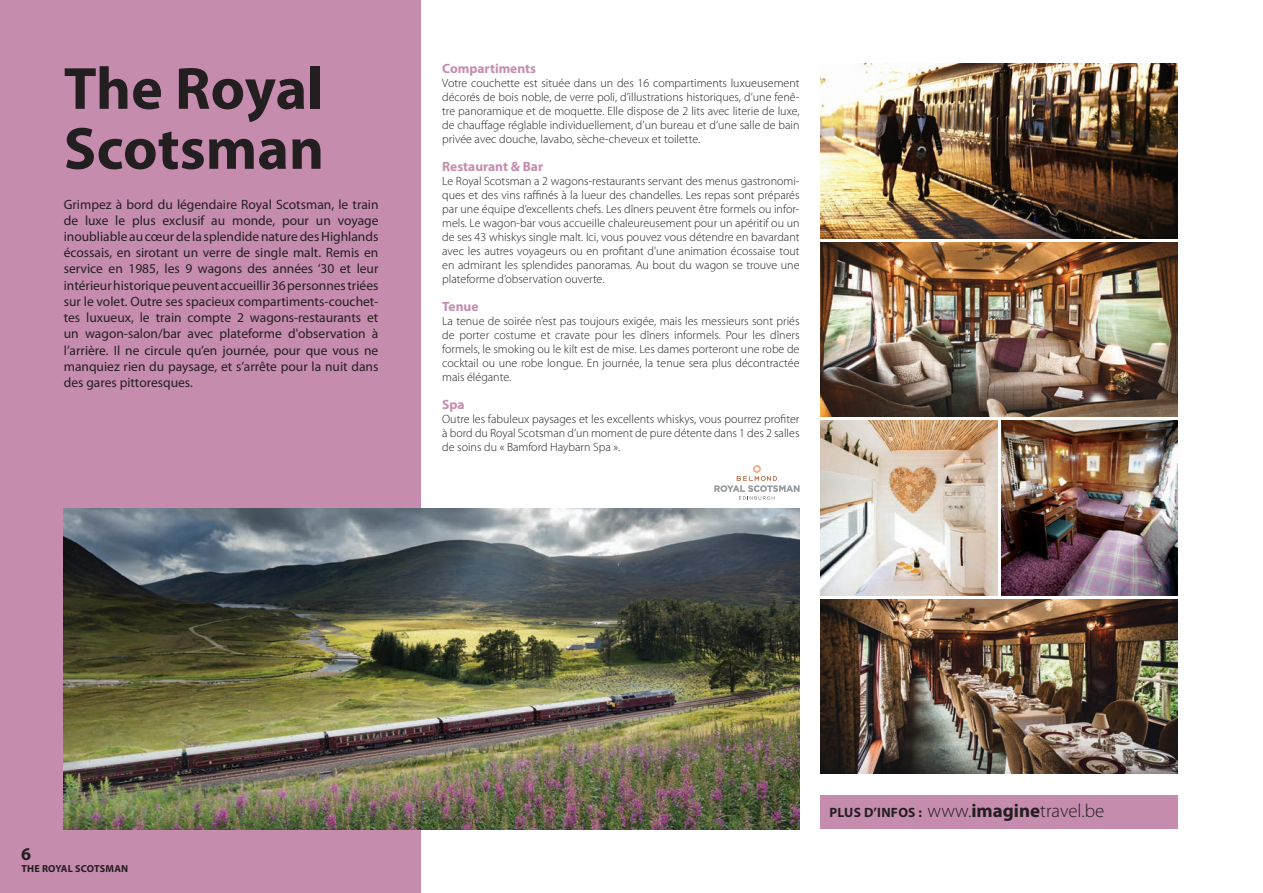
<style>
.page{position:relative;width:1263px;height:893px;background:#fff}
.page>*{position:absolute;margin:0;border:0;box-sizing:border-box;transform-origin:0 0}
.t1{font:700 60px/60px "Myriad Pro";color:#231f20}
.t2{font:300 18.9px "Myriad Pro";color:#231f20}
.t3{font:700 18px "Myriad Pro";color:#231f20}
.t4{font:13.5px/16.2px "Myriad Pro";color:#231f20;text-align:justify}
.t5{font:700 13.5px "Myriad Pro";color:#c68cae}
.t6{font:300 12px/14px "Myriad Pro";color:#231f20;text-align:justify}
.t7{font:700 10.2px "Myriad Pro";letter-spacing:.015em;color:#231f20}
.s1{font-weight:700;font-size:13.5px}
.s2{font-weight:700}
</style>
<div class="page">
<div style="left:0;top:0;width:421px;height:893px;background:#c68cae"></div>
<img style="left:64px;top:508px;width:735px;height:321px">
<div style="left:821px;top:795px;width:357px;height:34px;background:#c68cae"></div>
<img style="left:821px;top:64px;width:357px;height:174px">
<img style="left:821px;top:242px;width:357px;height:175px">
<img style="left:821px;top:421px;width:176px;height:174px">
<img style="left:821px;top:600px;width:357px;height:174px">
<img style="left:1001px;top:421px;width:177px;height:174px">
<svg style="left:714px;top:465px;width:85px;height:35px"></svg>
<h1 class="t1" style="left:64px;top:59px;width:262px">The Royal<br>Scotsman</h1>
<p class="t5" style="left:442px;top:61px;width:95px">Compartiments</p>
<p class="t6" style="left:442px;top:76px;width:359px">Votre couchette est située dans un des 16 compartiments luxueusement décorés de bois noble, de verre poli, d’illustrations historiques, d’une fenê&shy;tre panoramique et de moquette. Elle dispose de 2 lits avec literie de luxe, de chauffage réglable individuellement, d’un bureau et d’une salle de bain privée avec douche, lavabo, sèche-cheveux et toilette.</p>
<p class="t5" style="left:442px;top:159px;width:102px">Restaurant &amp; Bar</p>
<p class="t6" style="left:442px;top:174px;width:359px">Le Royal Scotsman a 2 wagons-restaurants servant des menus gastronomi&shy;ques et des vins raffinés à la lueur des chandelles. Les repas sont préparés par une équipe d’excellents chefs. Les dîners peuvent être formels ou infor&shy;mels. Le wagon-bar vous accueille chaleureusement pour un apéritif ou un de ses 43 whiskys single malt. Ici, vous pouvez vous détendre en bavardant avec les autres voyageurs ou en profitant d'une animation écossaise tout en admirant les splendides panoramas. Au bout du wagon se trouve une plateforme d’observation ouverte.</p>
<p class="t5" style="left:442px;top:299px;width:38px">Tenue</p>
<p class="t6" style="left:442px;top:314px;width:359px">La tenue de soirée n’est pas toujours exigée, mais les messieurs sont priés de porter costume et cravate pour les dîners informels. Pour les dîners formels, le smoking ou le kilt est de mise. Les dames porteront une robe de cocktail ou une robe longue. En journée, la tenue sera plus décontractée mais élégante.</p>
<p class="t5" style="left:442px;top:397px;width:24px">Spa</p>
<p class="t6" style="left:442px;top:412px;width:359px">Outre les fabuleux paysages et les excellents whiskys, vous pourrez profiter à bord du Royal Scotsman d’un moment de pure détente dans 1 des 2 salles de soins du « Bamford Haybarn Spa ».</p>
<p class="t4" style="left:64px;top:196px;width:316px">Grimpez à bord du légendaire Royal Scotsman, le train de luxe le plus exclusif au monde, pour un voyage inoubliable au cœur de la splendide nature des Highlands écossais, en sirotant un verre de single malt. Remis en service en 1985, les 9 wagons des années ‘30 et leur intérieur historique peuvent accueillir 36 personnes triées sur le volet. Outre ses spacieux compartiments-couchet&shy;tes luxueux, le train compte 2 wagons-restaurants et un wagon-salon/bar avec plateforme d'observation à l’arrière. Il ne circule qu’en journée, pour que vous ne manquiez rien du paysage, et s’arrête pour la nuit dans des gares pittoresques.</p>
<h3 class="t3" style="left:21px;top:843px;width:11px">6</h3>
<p class="t7" style="left:21px;top:863px;width:108px">THE ROYAL SCOTSMAN</p>
<h2 class="t2" style="left:829px;top:801px;width:276px"><span class="s1">PLUS D’INFOS :</span> www.<span class="s2">imagine</span>travel.be</h2>
</div>
